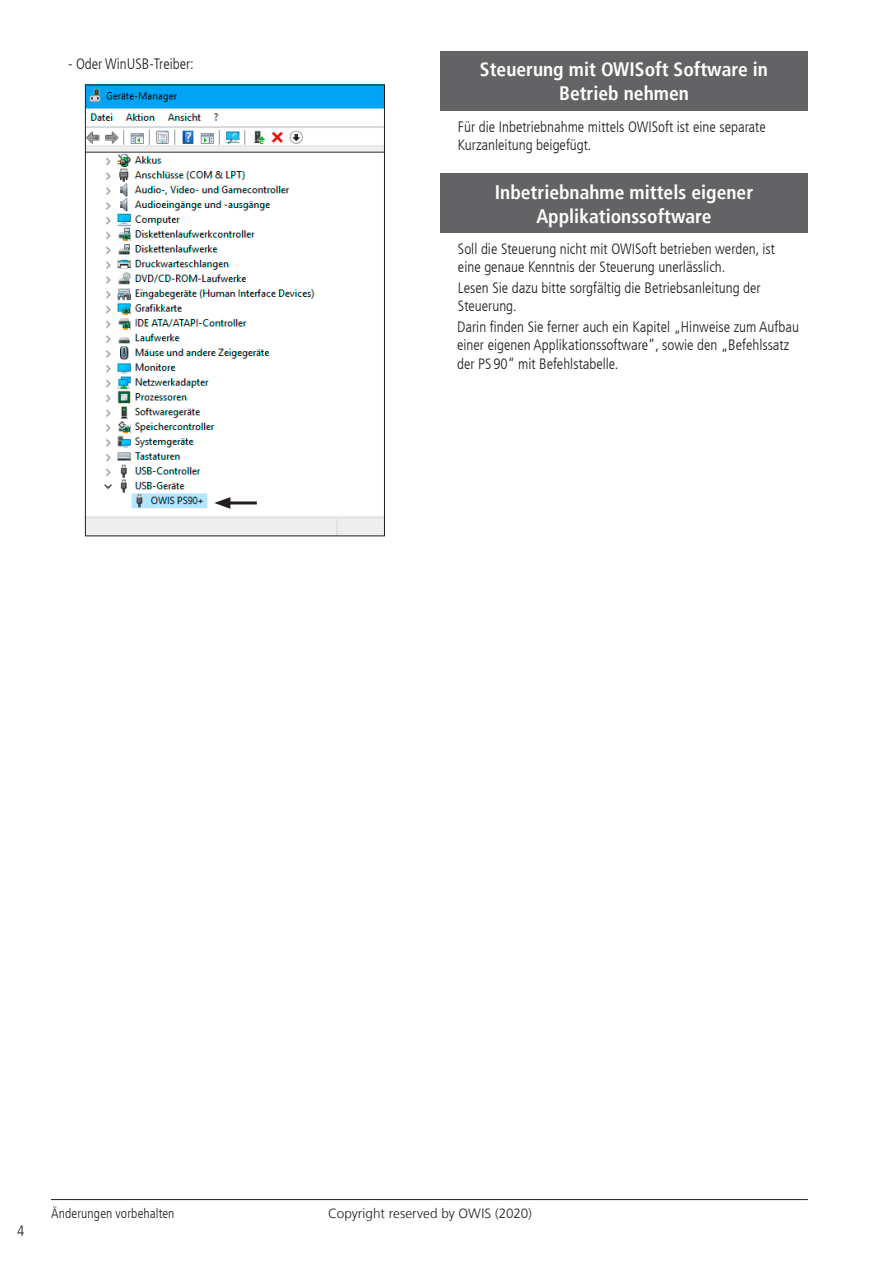
<style>
.page{position:relative;width:893px;height:1263px;background:#fff}
.page>*{position:absolute;margin:0;border:0;box-sizing:border-box;transform-origin:0 0}
.t1{font:700 condensed 19.5px/23.5px "Frutiger LT";color:#fff;text-align:center}
.t2{font:300 condensed 15px/18px "Frutiger LT";color:#231f20}
.t3{font:300 13.5px "Frutiger LT";color:#231f20}
.t4{font:300 condensed 13.5px "Frutiger LT";letter-spacing:.01em;color:#231f20}
</style>
<div class="page">
<div style="left:440px;top:51px;width:368px;height:60px;background:#636366"></div>
<div style="left:440px;top:174px;width:368px;height:59px;background:#636366"></div>
<img style="left:87px;top:87px;width:296px;height:447px">
<div style="left:85px;top:85px;width:300px;height:451px;border:1px solid #231f20"></div>
<hr style="left:225px;top:501px;width:32px;height:3px;background:#231f20">
<svg style="left:214px;top:497px;width:16px;height:12px"></svg>
<hr style="left:51px;top:1199px;width:757px;height:1px;background:#231f20">
<p class="t2" style="left:68px;top:55px;width:127px">- Oder WinUSB-Treiber:</p>
<h1 class="t1" style="left:480px;top:58px;width:290px">Steuerung mit OWISoft Software in<br>Betrieb nehmen</h1>
<p class="t2" style="left:458px;top:118px;width:309px">Für die Inbetriebnahme mittels OWISoft ist eine separate<br>Kurzanleitung beigefügt.</p>
<h1 class="t1" style="left:495px;top:181px;width:260px">Inbetriebnahme mittels eigener<br>Applikationssoftware</h1>
<p class="t2" style="left:458px;top:240px;width:318px">Soll die Steuerung nicht mit OWISoft betrieben werden, ist eine genaue Kenntnis der Steuerung unerlässlich.</p>
<p class="t2" style="left:458px;top:279px;width:304px">Lesen Sie dazu bitte sorgfältig die Betriebsanleitung der<br>Steuerung.</p>
<p class="t2" style="left:457px;top:318px;width:343px">Darin finden Sie ferner auch ein Kapitel „Hinweise zum Aufbau einer eigenen Applikationssoftware”, sowie den „Befehlssatz der PS 90” mit Befehlstabelle.</p>
<p class="t2" style="left:17px;top:1222px;width:9px">4</p>
<p class="t4" style="left:51px;top:1205px;width:125px">Änderungen vorbehalten</p>
<p class="t3" style="left:328px;top:1205px;width:205px">Copyright reserved by OWIS (2020)</p>
</div>
